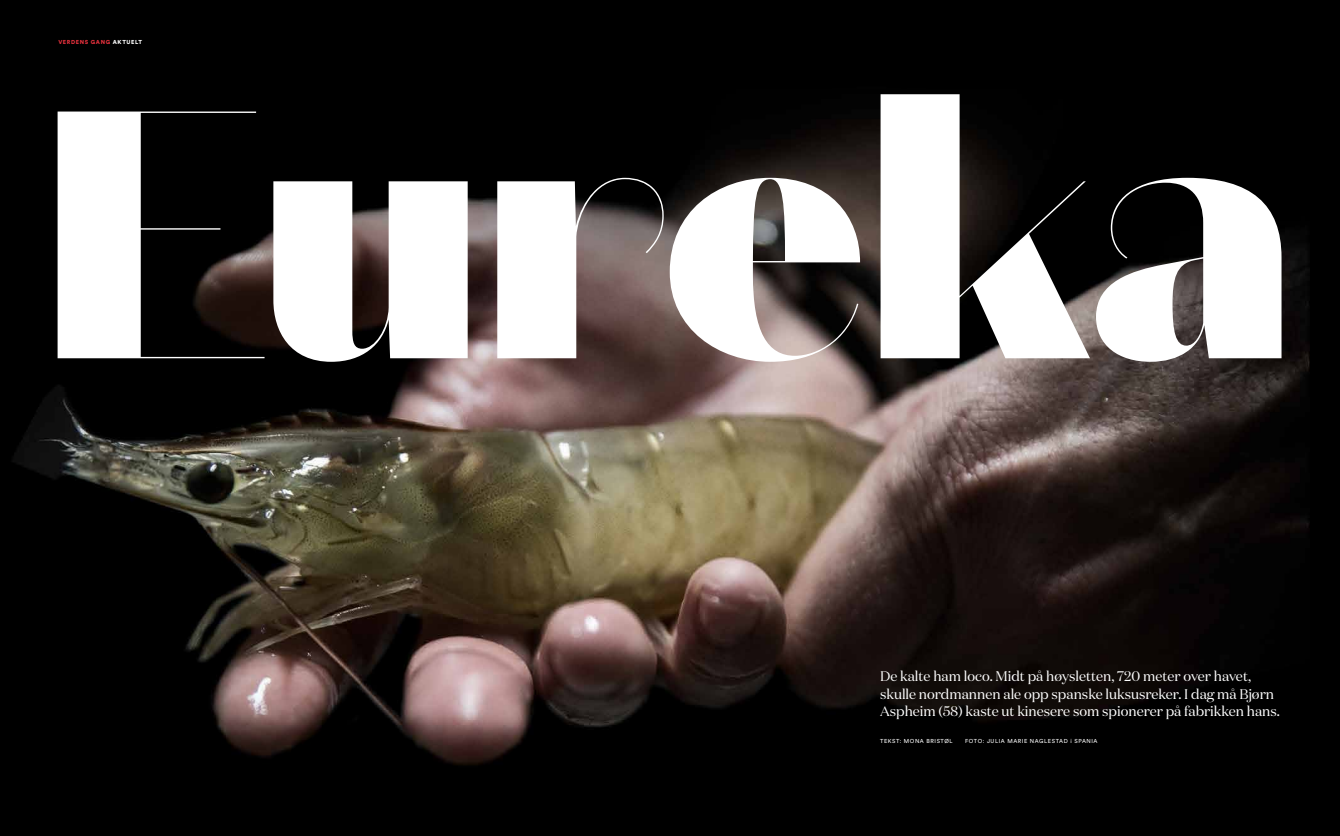
<style>
.page{position:relative;width:1340px;height:836px;background:#fff}
.page>*{position:absolute;margin:0;border:0;box-sizing:border-box;transform-origin:0 0}
.t1{font:900 352.45px "Domaine Sans Fine";color:#fff}
.t2{font:13.91px/17.5px "Domaine Display";color:#fff}
.t3{font:5.69px "Circular Std";letter-spacing:.1em;color:#fff}
.t4{font:900 5.69px "Circular Std";letter-spacing:.11em;color:#e7313d}
.s1{color:#fff}
</style>
<div class="page">
<img style="left:0;top:0;width:1339px;height:836px">
<p class="t4" style="left:58px;top:39px;width:85px">VERDENS GANG <span class="s1">AKTUELT</span></p>
<h1 class="t1" style="left:40px;top:7px;width:1257px">Eureka</h1>
<p class="t2" style="left:880px;top:668px;width:401px">De kalte ham loco. Midt på høysletten, 720 meter over havet, skulle nordmannen ale opp spanske luksusreker. I dag må Bjørn<br>Aspheim (58) kaste ut kinesere som spionerer på fabrikken hans.</p>
<p class="t3" style="left:880px;top:738px;width:74px">TEKST: MONA BRISTØL</p>
<p class="t3" style="left:965px;top:738px;width:134px">FOTO: JULIA MARIE NAGLESTAD i SPANIA</p>
</div>
